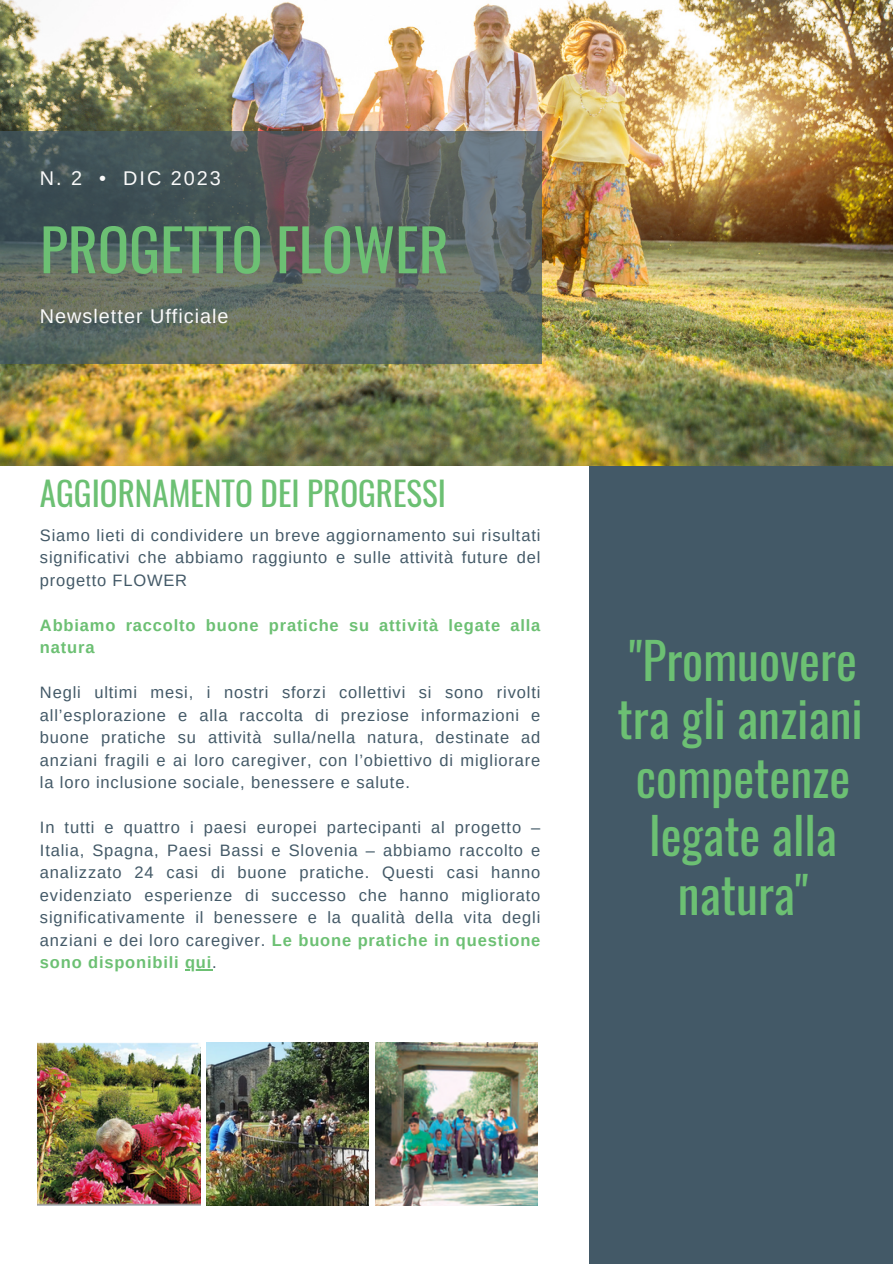
<style>
.page{position:relative;width:893px;height:1264px;background:#fff}
.page>*{position:absolute;margin:0;border:0;box-sizing:border-box;transform-origin:0 0}
.t1{font:57.9px "Oswald";color:#6cc073}
.t2{font:49.65px/58.5px "Oswald";color:#6cc073;text-align:center}
.t3{font:33.15px "Oswald";color:#6cc073}
.t4{font:19.8px "Arimo";letter-spacing:.05em;color:#fafafa}
.t5{font:16.5px/22.5px "Arimo";letter-spacing:.05em;color:#435967;text-align:justify}
.t6{font:700 16.5px/22.5px "Arimo";letter-spacing:.05em;color:#6cc073}
.s1{font-weight:700;color:#6cc073}
</style>
<div class="page">
<div style="left:589px;top:458px;width:303px;height:805px;background:#435967"></div>
<img style="left:0;top:0;width:892px;height:466px">
<svg style="left:0;top:131px;width:541px;height:233px;background:#5c6561"></svg>
<img style="left:38px;top:1042px;width:162px;height:163px">
<img style="left:206px;top:1042px;width:162px;height:163px">
<img style="left:375px;top:1042px;width:162px;height:163px">
<svg style="left:185px;top:969px;width:27px;height:1px"></svg>
<p class="t4" style="left:40px;top:167px;width:182px">N. 2 • DIC 2023</p>
<p class="t1" style="left:40px;top:204px;width:410px">PROGETTO FLOWER</p>
<p class="t4" style="left:40px;top:305px;width:190px">Newsletter Ufficiale</p>
<p class="t3" style="left:40px;top:467px;width:407px">AGGIORNAMENTO DEI PROGRESSI</p>
<p class="t5" style="left:40px;top:523px;width:502px">Siamo lieti di condividere un breve aggiornamento sui risultati significativi che abbiamo raggiunto e sulle attività future del progetto FLOWER</p>
<p class="t6" style="left:40px;top:613px;width:502px">Abbiamo raccolto buone pratiche su attività legate alla natura</p>
<p class="t5" style="left:40px;top:681px;width:502px">Negli ultimi mesi, i nostri sforzi collettivi si sono rivolti all’esplorazione e alla raccolta di preziose informazioni e buone pratiche su attività sulla/nella natura, destinate ad anziani fragili e ai loro caregiver, con l’obiettivo di migliorare la loro inclusione sociale, benessere e salute.</p>
<p class="t5" style="left:40px;top:816px;width:502px">In tutti e quattro i paesi europei partecipanti al progetto – Italia, Spagna, Paesi Bassi e Slovenia – abbiamo raccolto e analizzato 24 casi di buone pratiche. Questi casi hanno evidenziato esperienze di successo che hanno migliorato significativamente il benessere e la qualità della vita degli anziani e dei loro caregiver. <span class="s1">Le buone pratiche in questione sono disponibili qui</span>.</p>
<p class="t2" style="left:617px;top:629px;width:247px">"Promuovere tra gli anziani competenze legate alla natura"</p>
</div>
